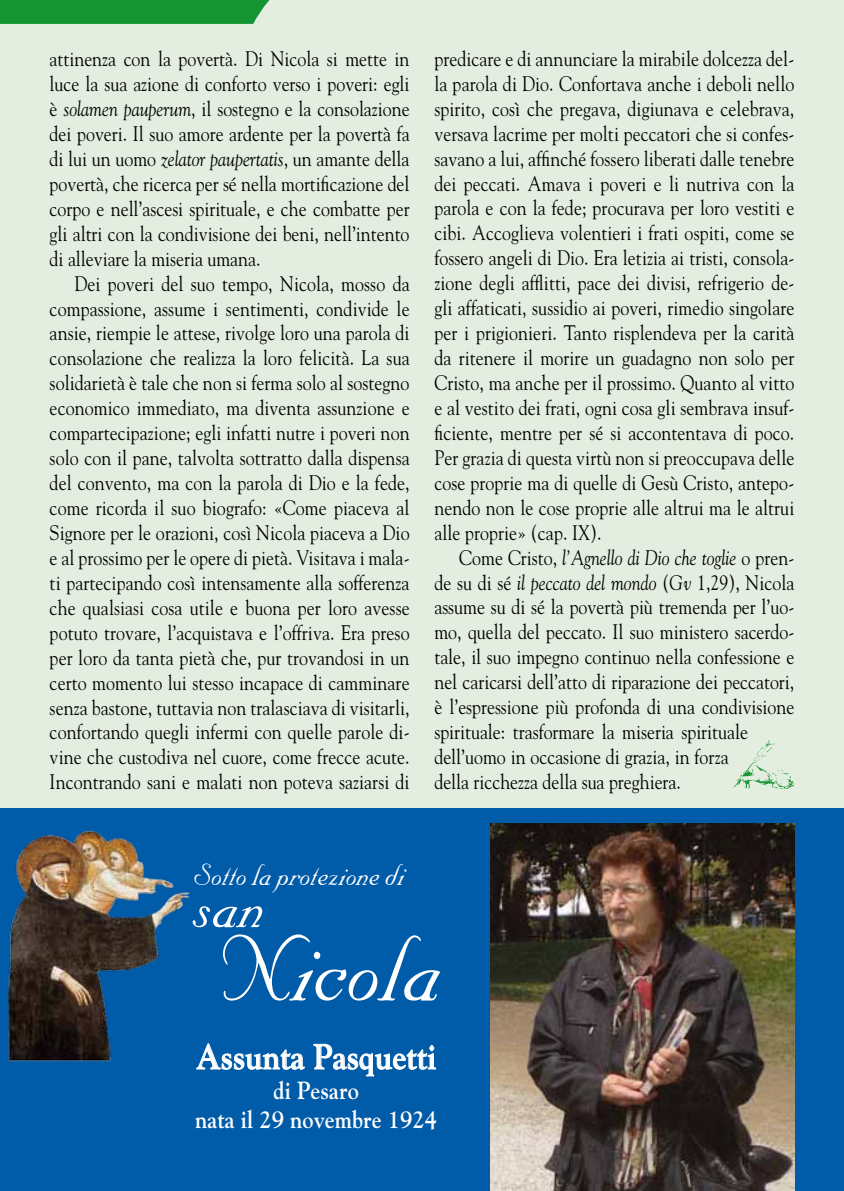
<style>
.page{position:relative;width:844px;height:1191px;background:#fff}
.page>*{position:absolute;margin:0;border:0;box-sizing:border-box;transform-origin:0 0}
.t1{font:110.95px "Nuptial Script";color:#fff;scale:.9 1}
.t2{font:74.9px "Nuptial Script";color:#fff;scale:.9 1}
.t3{font:35.35px "Nuptial Script";color:#fff;scale:.9 1}
.t4{font:700 35px "Goudy";color:#fff;scale:.9 1}
.t5{font:700 24.68px/29.6px "Goudy";color:#fff;text-align:center;scale:.9 1}
.t6{font:21px/24.8px "Goudy";color:#000;text-align:justify;scale:.85 1}
.s1{font-style:italic}
</style>
<div class="page">
<div style="left:0;top:0;width:843px;height:809px;background:#e4eee0"></div>
<svg style="left:0;top:0;width:270px;height:24px;background:#1c9738"></svg>
<img style="left:733px;top:740px;width:60px;height:49px">
<div style="left:0;top:809px;width:843px;height:382px;background:#005ba8"></div>
<img style="left:0;top:808px;width:204px;height:254px">
<svg style="left:196px;top:1000px;width:109px;height:70px"></svg>
<svg style="left:313px;top:1043px;width:123px;height:33px"></svg>
<img style="left:490px;top:823px;width:304px;height:368px">
<p class="t6" style="left:50px;top:46px;width:425px">attinenza con la povertà. Di Nicola si mette in luce la sua azione di conforto verso i poveri: egli è <span class="s1">solamen pauperum</span>, il sostegno e la consolazione dei poveri. Il suo amore ardente per la povertà fa di lui un uomo <span class="s1">zelator paupertatis</span>, un amante della povertà, che ricerca per sé nella mortificazione del corpo e nell’ascesi spirituale, e che combatte per gli altri con la condivisione dei beni, nell’intento di alleviare la miseria umana.</p>
<p class="t6" style="left:50px;top:270px;width:425px;text-indent:25px">Dei poveri del suo tempo, Nicola, mosso da compassione, assume i sentimenti, condivide le ansie, riempie le attese, rivolge loro una parola di consolazione che realizza la loro felicità. La sua solidarietà è tale che non si ferma solo al sostegno economico immediato, ma diventa assunzione e compartecipazione; egli infatti nutre i poveri non solo con il pane, talvolta sottratto dalla dispensa del convento, ma con la parola di Dio e la fede, come ricorda il suo biografo: «Come piaceva al Signore per le orazioni, così Nicola piaceva a Dio e al prossimo per le opere di pietà. Visitava i mala&shy;ti partecipando così intensamente alla sofferenza che qualsiasi cosa utile e buona per loro avesse potuto trovare, l’acquistava e l’offriva. Era preso per loro da tanta pietà che, pur trovandosi in un certo momento lui stesso incapace di camminare senza bastone, tuttavia non tralasciava di visitarli, confortando quegli infermi con quelle parole di&shy;vine che custodiva nel cuore, come frecce acute.<br>Incontrando sani e malati non poteva saziarsi di</p>
<p class="t6" style="left:434px;top:45px;width:425px">predicare e di annunciare la mirabile dolcezza del&shy;la parola di Dio. Confortava anche i deboli nello spirito, così che pregava, digiunava e celebrava, versava lacrime per molti peccatori che si confes&shy;savano a lui, affinché fossero liberati dalle tenebre dei peccati. Amava i poveri e li nutriva con la parola e con la fede; procurava per loro vestiti e cibi. Accoglieva volentieri i frati ospiti, come se fossero angeli di Dio. Era letizia ai tristi, consola&shy;zione degli afflitti, pace dei divisi, refrigerio de&shy;gli affaticati, sussidio ai poveri, rimedio singolare per i prigionieri. Tanto risplendeva per la carità da ritenere il morire un guadagno non solo per Cristo, ma anche per il prossimo. Quanto al vitto e al vestito dei frati, ogni cosa gli sembrava insuf&shy;ficiente, mentre per sé si accontentava di poco.<br>Per grazia di questa virtù non si preoccupava delle cose proprie ma di quelle di Gesù Cristo, antepo&shy;nendo non le cose proprie alle altrui ma le altrui alle proprie» (cap. IX).</p>
<p class="t6" style="left:434px;top:544px;width:425px;text-align:left;text-indent:25px">Come Cristo, <span class="s1">l’Agnello di Dio che toglie</span> o pren&shy;de su di sé <span class="s1">il peccato del mondo</span> (<span class="s1">Gv</span> 1,29), Nicola assume su di sé la povertà più tremenda per l’uo&shy;mo, quella del peccato. Il suo ministero sacerdo&shy;tale, il suo impegno continuo nella confessione e nel caricarsi dell’atto di riparazione dei peccatori, è l’espressione più profonda di una condivisione spirituale: trasformare la miseria spirituale dell’uomo in occasione di grazia, in forza<br>della ricchezza della sua preghiera.</p>
<h3 class="t3" style="left:194px;top:854px;width:236px">Sotto la protezione di</h3>
<h2 class="t2" style="left:194px;top:864px;width:81px">san</h2>
<h1 class="t1" style="left:215px;top:907px;width:254px">Nicola</h1>
<h3 class="t4" style="left:196px;top:1035px;width:268px">Assunta Pasquetti</h3>
<p class="t5" style="left:195px;top:1074px;width:270px">di Pesaro<br>nata il 29 novembre 1924</p>
</div>
